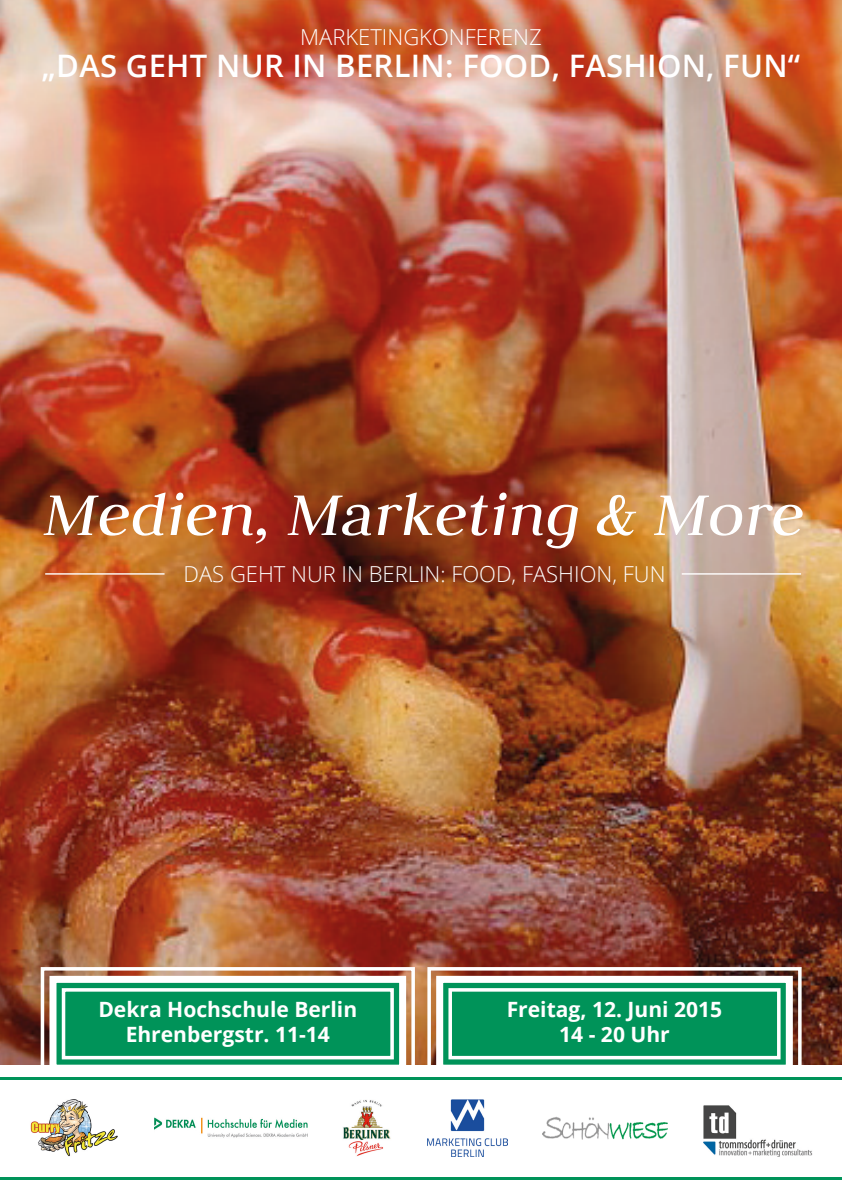
<style>
.page{position:relative;width:842px;height:1191px;background:#fff}
.page>*{position:absolute;margin:0;border:0;box-sizing:border-box;transform-origin:0 0}
.t1{font:italic 67.4px "Judson";color:#fff}
.t2{font:600 31px "Open Sans";letter-spacing:.01em;color:#fff}
.t3{font:300 22px "Open Sans";color:#fff}
.t4{font:700 21.1px/25.3px "Open Sans";color:#fff;text-align:center}
</style>
<div class="page">
<img style="left:0;top:0;width:842px;height:1064px">
<svg style="left:426px;top:965px;width:377px;height:115px"></svg>
<div style="left:436px;top:975px;width:357px;height:96px;border:7px solid #fff"></div>
<div style="left:448px;top:988px;width:332px;height:71px;border:4px solid #fff"></div>
<div style="left:482px;top:1001px;width:265px;height:45px;background:#009359"></div>
<svg style="left:39px;top:965px;width:378px;height:115px"></svg>
<div style="left:49px;top:975px;width:357px;height:96px;border:7px solid #fff"></div>
<div style="left:62px;top:988px;width:332px;height:71px;border:4px solid #fff"></div>
<div style="left:95px;top:1001px;width:265px;height:45px;background:#009359"></div>
<hr style="left:45px;top:573px;width:120px;height:1px;background:#fff">
<hr style="left:682px;top:573px;width:119px;height:1px;background:#fff">
<hr style="left:0;top:1176px;width:842px;height:3px;background:#009359">
<hr style="left:0;top:1077px;width:842px;height:2px;background:#009359">
<img style="left:343px;top:1100px;width:48px;height:56px">
<img style="left:30px;top:1100px;width:88px;height:56px">
<img style="left:543px;top:1117px;width:124px;height:22px">
<img style="left:154px;top:1117px;width:153px;height:21px">
<img style="left:703px;top:1105px;width:110px;height:51px">
<img style="left:427px;top:1100px;width:80px;height:56px">
<p class="t3" style="left:300px;top:22px;width:243px">MARKETINGKONFERENZ</p>
<h2 class="t2" style="left:42px;top:45px;width:760px">„DAS GEHT NUR IN BERLIN: FOOD, FASHION, FUN“</h2>
<h1 class="t1" style="left:41px;top:477px;width:763px">Medien, Marketing &amp; More</h1>
<p class="t3" style="left:184px;top:559px;width:483px">DAS GEHT NUR IN BERLIN: FOOD, FASHION, FUN</p>
<p class="t4" style="left:98px;top:996px;width:260px">Dekra Hochschule Berlin<br>Ehrenbergstr. 11-14</p>
<p class="t4" style="left:507px;top:996px;width:217px">Freitag, 12. Juni 2015<br>14 - 20 Uhr</p>
</div>
